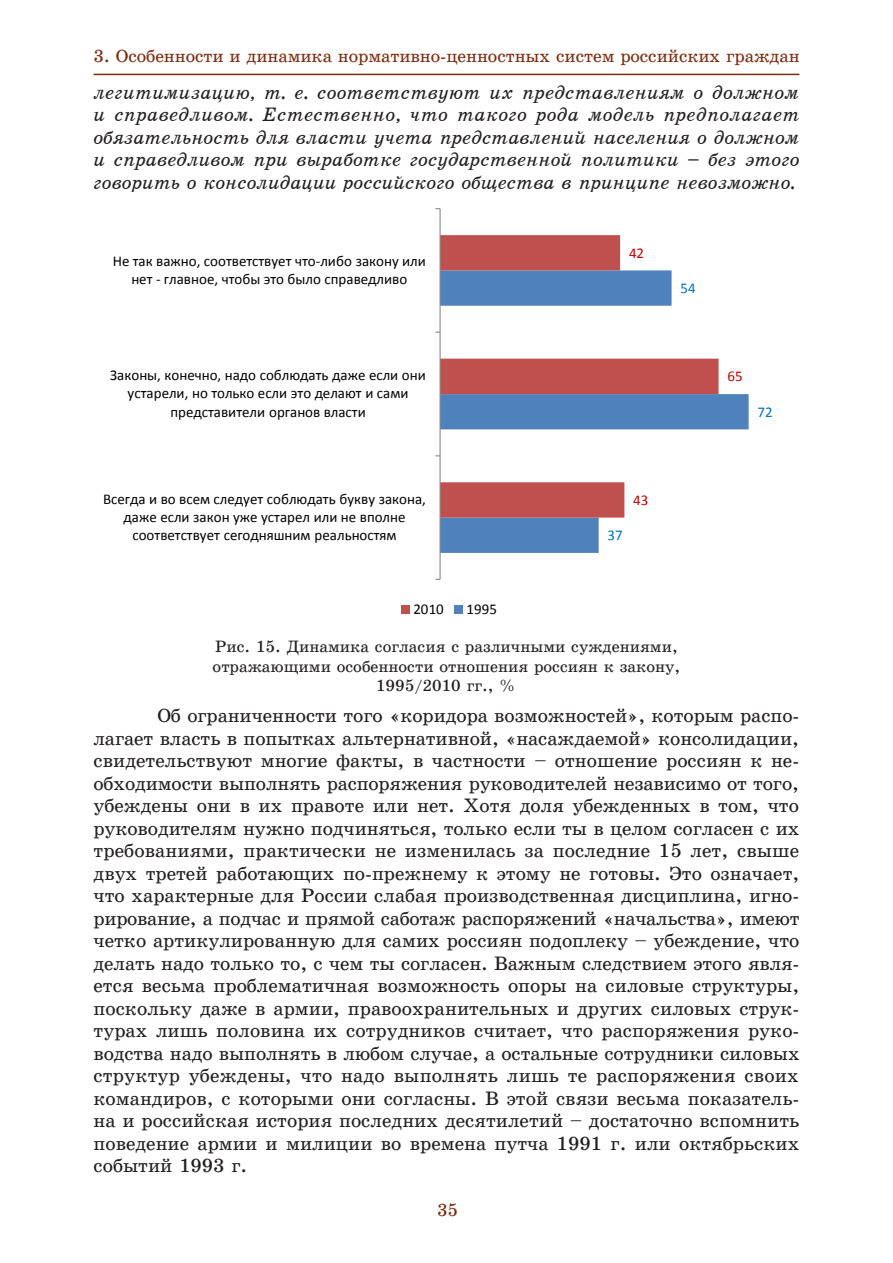
<style>
.page{position:relative;width:893px;height:1263px;background:#fff}
.page>*{position:absolute;margin:0;border:0;box-sizing:border-box;transform-origin:0 0}
.Текст_после_Таблицы{font:19.5px/22.5px "School Book C";color:#231f20;text-align:justify}
.Текст{font:19.5px/22.5px "School Book C Italic";color:#231f20;text-align:justify}
.t1{font:18px "School Book C";letter-spacing:-.005em;color:#7c2b0f}
.Рисунок{font:16.5px/19.8px "School Book C";color:#231f20;text-align:center}
.t2{font:15px/18.3px "Calibri";color:#000;text-align:center}
.t3{font:15px "Calibri";color:#0070c0}
.t4{font:15px "Calibri";color:#c00000}
</style>
<div class="page">
<hr style="left:94px;top:74px;width:705px;height:1px;background:#7c2b0f">
<svg style="left:441px;top:394px;width:308px;height:159px"></svg>
<svg style="left:441px;top:235px;width:278px;height:283px"></svg>
<hr style="left:440px;top:209px;width:1px;height:370px;background:#868686">
<div style="left:402px;top:605px;width:8px;height:8px;background:#c0504d"></div>
<div style="left:455px;top:605px;width:8px;height:8px;background:#4f81bd"></div>
<p class="t1" style="left:94px;top:46px;width:708px">3. Особенности и динамика нормативно-ценностных систем российских граждан</p>
<p class="Текст" style="left:94px;top:81px;width:708px">легитимизацию, т. е. соответствуют их представлениям о должном и справедливом. Естественно, что такого рода модель предполагает обязательность для власти учета представлений населения о должном и справедливом при выработке государственной политики – без этого говорить о консолидации российского общества в принципе невозможно.</p>
<p class="t2" style="left:113px;top:251px;width:315px">Не так важно, соответствует что-либо закону или нет - главное, чтобы это было справедливо</p>
<p class="t2" style="left:110px;top:366px;width:317px">Законы, конечно, надо соблюдать даже если они устарели, но только если это делают и сами представители органов власти</p>
<p class="t2" style="left:103px;top:489px;width:324px">Всегда и во всем следует соблюдать букву закона, даже если закон уже устарел или не вполне соответствует сегодняшним реальностям</p>
<p class="t4" style="left:629px;top:243px;width:17px">42</p>
<p class="t3" style="left:608px;top:526px;width:17px">37</p>
<p class="t4" style="left:633px;top:491px;width:17px">43</p>
<p class="t3" style="left:680px;top:279px;width:17px">54</p>
<p class="t4" style="left:728px;top:367px;width:17px">65</p>
<p class="t3" style="left:758px;top:402px;width:17px">72</p>
<p class="t2" style="left:413px;top:600px;width:32px">2010</p>
<p class="t2" style="left:467px;top:600px;width:32px">1995</p>
<p class="Рисунок" style="left:213px;top:636px;width:469px">Рис. 15. Динамика согласия с различными суждениями, отражающими особенности отношения россиян к закону,<br>1995/2010 гг., %</p>
<p class="Текст_после_Таблицы" style="left:94px;top:705px;width:708px;text-indent:64px">Об ограниченности того «коридора возможностей», которым распо&shy;лагает власть в попытках альтернативной, «насаждаемой» консолидации, свидетельствуют многие факты, в частности – отношение россиян к не&shy;обходимости выполнять распоряжения руководителей независимо от того, убеждены они в их правоте или нет. Хотя доля убежденных в том, что руководителям нужно подчиняться, только если ты в целом согласен с их требованиями, практически не изменилась за последние 15 лет, свыше двух третей работающих по-прежнему к этому не готовы. Это означает, что характерные для России слабая производственная дисциплина, игно&shy;рирование, а подчас и прямой саботаж распоряжений «начальства», имеют четко артикулированную для самих россиян подоплеку – убеждение, что делать надо только то, с чем ты согласен. Важным следствием этого явля&shy;ется весьма проблематичная возможность опоры на силовые структуры, поскольку даже в армии, правоохранительных и других силовых струк&shy;турах лишь половина их сотрудников считает, что распоряжения руко&shy;водства надо выполнять в любом случае, а остальные сотрудники силовых структур убеждены, что надо выполнять лишь те распоряжения своих командиров, с которыми они согласны. В этой связи весьма показатель&shy;на и российская история последних десятилетий – достаточно вспомнить поведение армии и милиции во времена путча 1991 г. или октябрьских событий 1993 г.</p>
<p class="t1" style="left:437px;top:1200px;width:22px">35</p>
</div>
